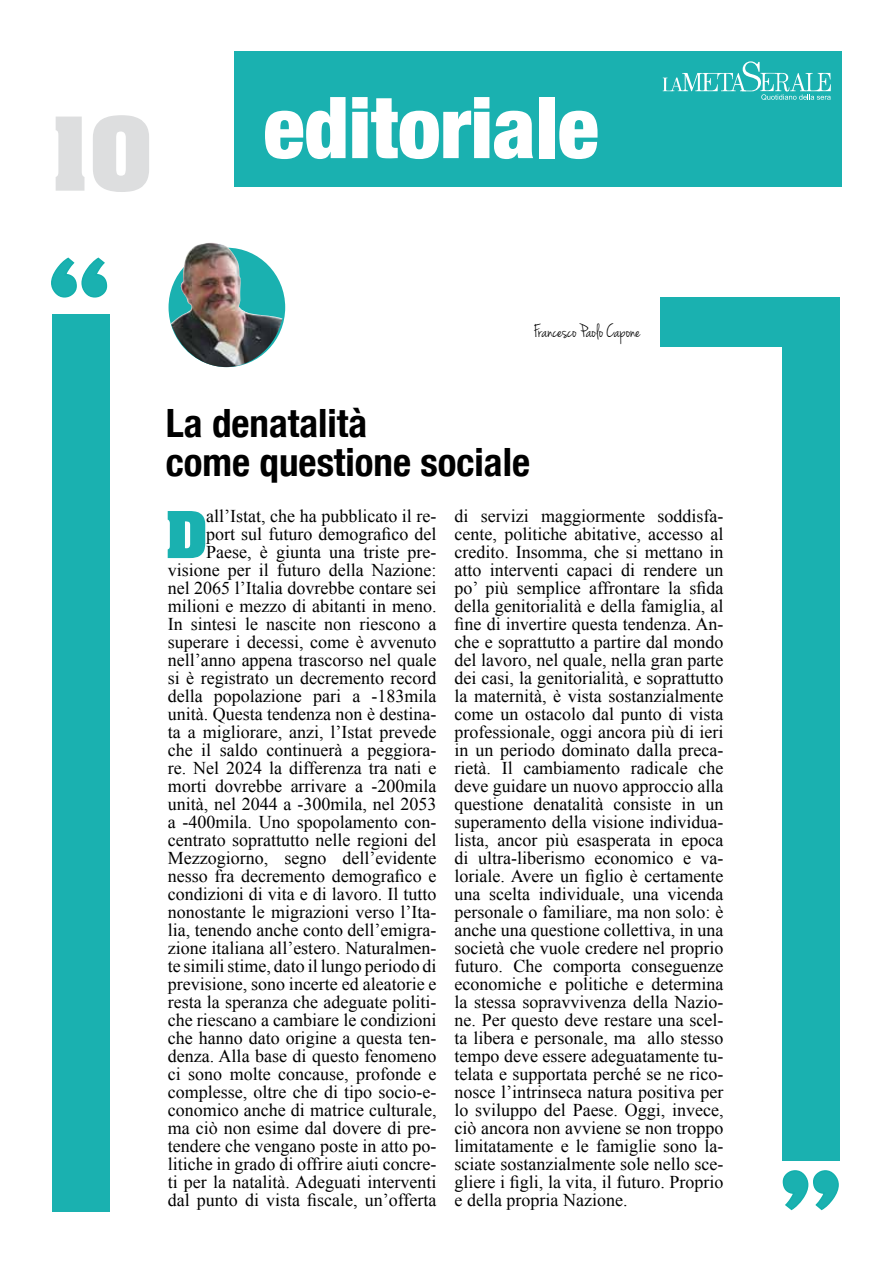
<style>
.page{position:relative;width:893px;height:1263px;background:#fff}
.page>*{position:absolute;margin:0;border:0;box-sizing:border-box;transform-origin:0 0}
.t1{font:700 87px "Aachen";color:#dddedf}
.t2{font:900 condensed 85.5px "Helvetica Neue";color:#fff}
.t3{font:700 55.2px "Aachen";color:#1ab1b0}
.t4{font:700 condensed 39px/39px "Helvetica Neue";color:#000}
.t5{font:19.5px "Jenna Sue";color:#000}
.t6{font:18px/18px "Times New Roman";color:#000;text-align:right}
</style>
<div class="page">
<div style="left:235px;top:51px;width:607px;height:136px;background:#1ab1b0"></div>
<svg style="left:663px;top:61px;width:168px;height:39px"></svg>
<div style="left:52px;top:314px;width:58px;height:898px;background:#1ab1b0"></div>
<div style="left:782px;top:298px;width:57px;height:863px;background:#1ab1b0"></div>
<svg style="left:51px;top:257px;width:57px;height:41px"></svg>
<svg style="left:782px;top:1170px;width:57px;height:41px"></svg>
<div style="left:661px;top:298px;width:121px;height:49px;background:#1ab1b0"></div>
<img style="left:171px;top:242px;width:111px;height:125px">
<h1 class="t1" style="left:50px;top:88px;width:102px">10</h1>
<h2 class="t2" style="left:263px;top:75px;width:337px">editoriale</h2>
<p class="t5" style="left:534px;top:320px;width:108px">Francesco Paolo Capone</p>
<h3 class="t4" style="left:166px;top:403px;width:366px">La denatalità<br>come questione sociale</h3>
<p class="t6" style="left:168px;top:507px;width:270px">all’Istat, che ha pubblicato il re-<br>port sul futuro demografico del Paese, è giunta una triste pre&shy;visione per il futuro della Nazione: nel 2065 l’Italia dovrebbe contare sei milioni e mezzo di abitanti in meno.<br>In sintesi le nascite non riescono a superare i decessi, come è avvenuto nell’anno appena trascorso nel quale si è registrato un decremento record della popolazione pari a -183mila unità. Questa tendenza non è destina&shy;ta a migliorare, anzi, l’Istat prevede che il saldo continuerà a peggiora&shy;re. Nel 2024 la differenza tra nati e morti dovrebbe arrivare a -200mila unità, nel 2044 a -300mila, nel 2053 a -400mila. Uno spopolamento con&shy;centrato soprattutto nelle regioni del Mezzogiorno, segno dell’evidente nesso fra decremento demografico e condizioni di vita e di lavoro. Il tutto nonostante le migrazioni verso l’Ita&shy;lia, tenendo anche conto dell’emigra&shy;zione italiana all’estero. Naturalmen&shy;te simili stime, dato il lungo periodo di previsione, sono incerte ed aleatorie e resta la speranza che adeguate politi&shy;che riescano a cambiare le condizioni che hanno dato origine a questa ten&shy;denza. Alla base di questo fenomeno ci sono molte concause, profonde e complesse, oltre che di tipo socio-e&shy;conomico anche di matrice culturale, ma ciò non esime dal dovere di pre&shy;tendere che vengano poste in atto po&shy;litiche in grado di offrire aiuti concre&shy;ti per la natalità. Adeguati interventi dal punto di vista fiscale, un’offerta</p>
<p class="t6" style="left:455px;top:507px;width:270px;text-align:justify">di servizi maggiormente soddisfa&shy;cente, politiche abitative, accesso al credito. Insomma, che si mettano in atto interventi capaci di rendere un po’ più semplice affrontare la sfida della genitorialità e della famiglia, al fine di invertire questa tendenza. An&shy;che e soprattutto a partire dal mondo del lavoro, nel quale, nella gran parte dei casi, la genitorialità, e soprattutto la maternità, è vista sostanzialmente come un ostacolo dal punto di vista professionale, oggi ancora più di ieri in un periodo dominato dalla preca&shy;rietà. Il cambiamento radicale che deve guidare un nuovo approccio alla questione denatalità consiste in un superamento della visione individua&shy;lista, ancor più esasperata in epoca di ultra-liberismo economico e va&shy;loriale. Avere un figlio è certamente una scelta individuale, una vicenda personale o familiare, ma non solo: è anche una questione collettiva, in una società che vuole credere nel proprio futuro. Che comporta conseguenze economiche e politiche e determina la stessa sopravvivenza della Nazio&shy;ne. Per questo deve restare una scel&shy;ta libera e personale, ma allo stesso tempo deve essere adeguatamente tu&shy;telata e supportata perché se ne rico&shy;nosce l’intrinseca natura positiva per lo sviluppo del Paese. Oggi, invece, ciò ancora non avviene se non troppo limitatamente e le famiglie sono la&shy;sciate sostanzialmente sole nello sce&shy;gliere i figli, la vita, il futuro. Proprio e della propria Nazione.</p>
<h3 class="t3" style="left:166px;top:493px;width:42px">D</h3>
</div>
